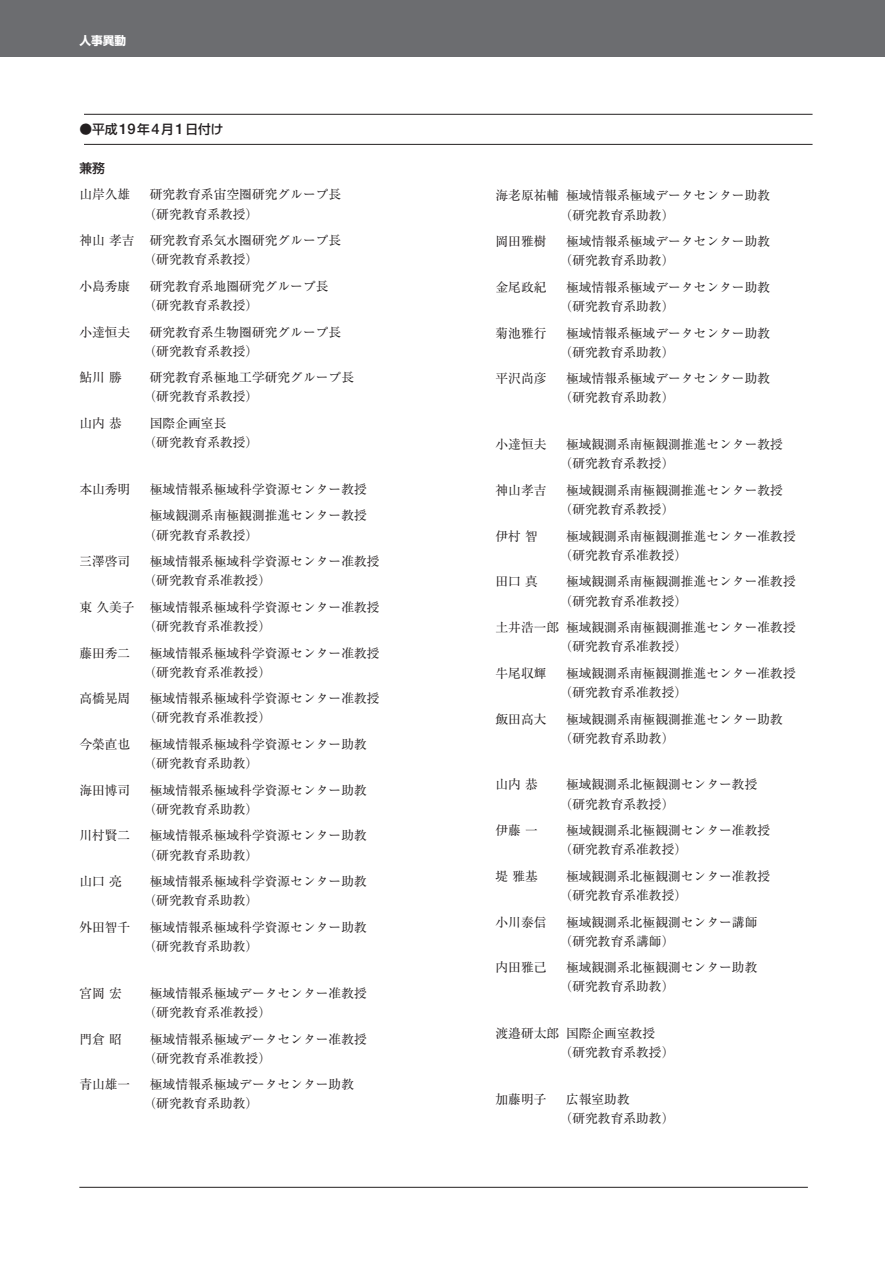
<style>
.page{position:relative;width:885px;height:1263px;background:#fff}
.page>*{position:absolute;margin:0;border:0;box-sizing:border-box;transform-origin:0 0}
.t1{font:12.75px/19.2px "Ryumin Pro";color:#231f20}
.t2{font:500 12.75px "Shin Go Pro";color:#231f20}
.t3{font:700 11.7px "Shin Go Pro";color:#fff}
.s1{font-family:"Helvetica Neue";font-size:14.7px}
</style>
<div class="page">
<div style="left:0;top:0;width:884px;height:57px;background:#6c6d70"></div>
<hr style="left:84px;top:114px;width:728px;height:1px;background:#231f20">
<hr style="left:79px;top:1187px;width:728px;height:1px;background:#231f20">
<hr style="left:84px;top:144px;width:728px;height:1px;background:#231f20">
<p class="t3" style="left:79px;top:32px;width:48px">人事異動</p>
<p class="t2" style="left:79px;top:119px;width:146px">●平成<span class="s1">19</span>年<span class="s1">4</span>月<span class="s1">1</span>日付け</p>
<p class="t2" style="left:79px;top:157px;width:27px">兼務</p>
<p class="t1" style="left:79px;top:184px;width:53px">山岸久雄</p>
<p class="t1" style="left:143px;top:184px;width:199px;text-indent:6px">研究教育系宙空圏研究グループ長（研究教育系教授）</p>
<p class="t1" style="left:143px;top:230px;width:199px;text-indent:-64px">神山 孝吉 研究教育系気水圏研究グループ長（研究教育系教授）</p>
<p class="t1" style="left:79px;top:276px;width:53px">小島秀康</p>
<p class="t1" style="left:143px;top:276px;width:186px;text-indent:6px">研究教育系地圏研究グループ長（研究教育系教授）</p>
<p class="t1" style="left:79px;top:321px;width:53px">小達恒夫</p>
<p class="t1" style="left:143px;top:321px;width:199px;text-indent:6px">研究教育系生物圏研究グループ長（研究教育系教授）</p>
<p class="t1" style="left:79px;top:367px;width:44px">鮎川 勝</p>
<p class="t1" style="left:143px;top:367px;width:212px;text-indent:6px">研究教育系極地工学研究グループ長（研究教育系教授）</p>
<p class="t1" style="left:79px;top:413px;width:44px">山内 恭</p>
<p class="t1" style="left:143px;top:413px;width:116px;text-indent:6px">国際企画室長<br>（研究教育系教授）</p>
<p class="t1" style="left:79px;top:479px;width:53px">本山秀明</p>
<p class="t1" style="left:150px;top:475px;width:218px;line-height:26.5px">極域情報系極域科学資源センター教授極域観測系南極観測推進センター教授</p>
<p class="t1" style="left:143px;top:524px;width:116px">（研究教育系教授）</p>
<p class="t1" style="left:79px;top:551px;width:53px">三澤啓司</p>
<p class="t1" style="left:143px;top:551px;width:237px;text-indent:6px">極域情報系極域科学資源センター准教授（研究教育系准教授）</p>
<p class="t1" style="left:143px;top:597px;width:237px;text-indent:-64px">東 久美子 極域情報系極域科学資源センター准教授（研究教育系准教授）</p>
<p class="t1" style="left:79px;top:642px;width:53px">藤田秀二</p>
<p class="t1" style="left:143px;top:642px;width:237px;text-indent:6px">極域情報系極域科学資源センター准教授（研究教育系准教授）</p>
<p class="t1" style="left:79px;top:688px;width:53px">高橋晃周</p>
<p class="t1" style="left:143px;top:688px;width:237px;text-indent:6px">極域情報系極域科学資源センター准教授（研究教育系准教授）</p>
<p class="t1" style="left:79px;top:734px;width:53px">今榮直也</p>
<p class="t1" style="left:143px;top:734px;width:225px;text-indent:6px">極域情報系極域科学資源センター助教（研究教育系助教）</p>
<p class="t1" style="left:79px;top:779px;width:53px">海田博司</p>
<p class="t1" style="left:143px;top:779px;width:225px;text-indent:6px">極域情報系極域科学資源センター助教（研究教育系助教）</p>
<p class="t1" style="left:79px;top:825px;width:53px">川村賢二</p>
<p class="t1" style="left:143px;top:825px;width:225px;text-indent:6px">極域情報系極域科学資源センター助教（研究教育系助教）</p>
<p class="t1" style="left:79px;top:871px;width:44px">山口 亮</p>
<p class="t1" style="left:143px;top:871px;width:225px;text-indent:6px">極域情報系極域科学資源センター助教（研究教育系助教）</p>
<p class="t1" style="left:79px;top:917px;width:53px">外田智千</p>
<p class="t1" style="left:143px;top:917px;width:225px;text-indent:6px">極域情報系極域科学資源センター助教（研究教育系助教）</p>
<p class="t1" style="left:79px;top:982px;width:44px">宮岡 宏</p>
<p class="t1" style="left:143px;top:982px;width:225px;text-indent:6px">極域情報系極域データセンター准教授（研究教育系准教授）</p>
<p class="t1" style="left:79px;top:1028px;width:44px">門倉 昭</p>
<p class="t1" style="left:143px;top:1028px;width:225px;text-indent:6px">極域情報系極域データセンター准教授（研究教育系准教授）</p>
<p class="t1" style="left:79px;top:1074px;width:53px">青山雄一</p>
<p class="t1" style="left:143px;top:1074px;width:212px;text-indent:6px">極域情報系極域データセンター助教（研究教育系助教）</p>
<p class="t1" style="left:559px;top:185px;width:212px;text-indent:-64px">海老原祐輔 極域情報系極域データセンター助教（研究教育系助教）</p>
<p class="t1" style="left:495px;top:231px;width:53px">岡田雅樹</p>
<p class="t1" style="left:559px;top:231px;width:212px;text-indent:6px">極域情報系極域データセンター助教（研究教育系助教）</p>
<p class="t1" style="left:495px;top:277px;width:53px">金尾政紀</p>
<p class="t1" style="left:559px;top:277px;width:212px;text-indent:6px">極域情報系極域データセンター助教（研究教育系助教）</p>
<p class="t1" style="left:495px;top:322px;width:53px">菊池雅行</p>
<p class="t1" style="left:559px;top:322px;width:212px;text-indent:6px">極域情報系極域データセンター助教（研究教育系助教）</p>
<p class="t1" style="left:495px;top:368px;width:53px">平沢尚彦</p>
<p class="t1" style="left:559px;top:368px;width:212px;text-indent:6px">極域情報系極域データセンター助教（研究教育系助教）</p>
<p class="t1" style="left:495px;top:434px;width:53px">小達恒夫</p>
<p class="t1" style="left:559px;top:434px;width:225px;text-indent:6px">極域観測系南極観測推進センター教授（研究教育系教授）</p>
<p class="t1" style="left:495px;top:480px;width:53px">神山孝吉</p>
<p class="t1" style="left:559px;top:480px;width:225px;text-indent:6px">極域観測系南極観測推進センター教授（研究教育系教授）</p>
<p class="t1" style="left:495px;top:525px;width:44px">伊村 智</p>
<p class="t1" style="left:559px;top:525px;width:237px;text-indent:6px">極域観測系南極観測推進センター准教授（研究教育系准教授）</p>
<p class="t1" style="left:495px;top:571px;width:44px">田口 真</p>
<p class="t1" style="left:559px;top:571px;width:237px;text-indent:6px">極域観測系南極観測推進センター准教授（研究教育系准教授）</p>
<p class="t1" style="left:559px;top:617px;width:237px;text-indent:-64px">土井浩一郎 極域観測系南極観測推進センター准教授（研究教育系准教授）</p>
<p class="t1" style="left:495px;top:662px;width:53px">牛尾収輝</p>
<p class="t1" style="left:559px;top:662px;width:237px;text-indent:6px">極域観測系南極観測推進センター准教授（研究教育系准教授）</p>
<p class="t1" style="left:495px;top:708px;width:53px">飯田高大</p>
<p class="t1" style="left:559px;top:708px;width:225px;text-indent:6px">極域観測系南極観測推進センター助教（研究教育系助教）</p>
<p class="t1" style="left:495px;top:774px;width:44px">山内 恭</p>
<p class="t1" style="left:559px;top:774px;width:199px;text-indent:6px">極域観測系北極観測センター教授（研究教育系教授）</p>
<p class="t1" style="left:495px;top:820px;width:44px">伊藤 一</p>
<p class="t1" style="left:559px;top:820px;width:212px;text-indent:6px">極域観測系北極観測センター准教授（研究教育系准教授）</p>
<p class="t1" style="left:495px;top:866px;width:44px">堤 雅基</p>
<p class="t1" style="left:559px;top:866px;width:212px;text-indent:6px">極域観測系北極観測センター准教授（研究教育系准教授）</p>
<p class="t1" style="left:495px;top:911px;width:53px">小川泰信</p>
<p class="t1" style="left:559px;top:911px;width:199px;text-indent:6px">極域観測系北極観測センター講師（研究教育系講師）</p>
<p class="t1" style="left:495px;top:957px;width:53px">内田雅己</p>
<p class="t1" style="left:559px;top:957px;width:199px;text-indent:6px">極域観測系北極観測センター助教（研究教育系助教）</p>
<p class="t1" style="left:559px;top:1023px;width:116px;text-indent:-64px">渡邉研太郎 国際企画室教授<br>（研究教育系教授）</p>
<p class="t1" style="left:495px;top:1089px;width:53px">加藤明子</p>
<p class="t1" style="left:559px;top:1089px;width:116px;text-indent:6px">広報室助教<br>（研究教育系助教）</p>
</div>
